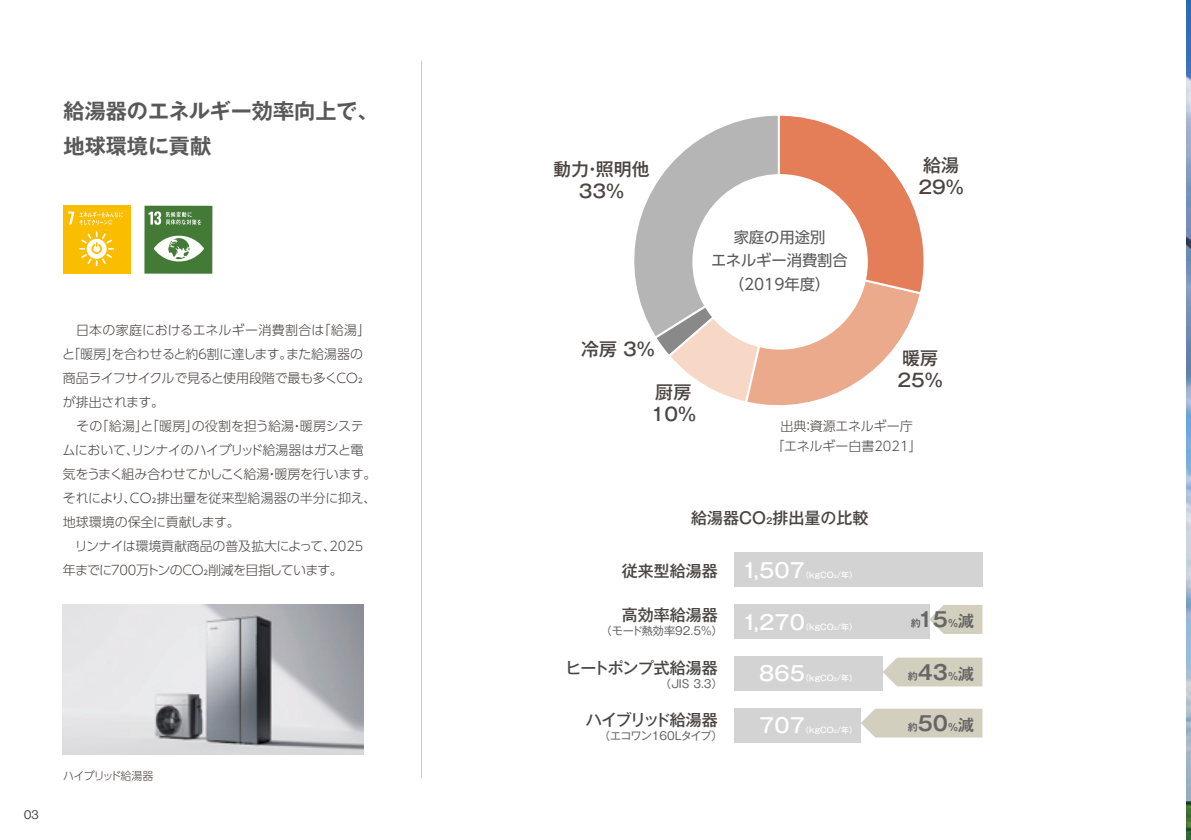
<style>
.page{position:relative;width:1191px;height:840px;background:#fff}
.page>*{position:absolute;margin:0;border:0;box-sizing:border-box;transform-origin:0 0}
.t1{font:700 21.2px/35.2px "Gothic MB101 Pro De";color:#595857}
.t2{font:500 20px "Gothic MB101 Pro";color:#fff}
.t3{font:500 18px/22px "Gothic MB101 Pro";color:#4b4441}
.t4{font:500 16px "Gothic MB101 Pro";color:#4b4441}
.t5{font:500 16px "Gothic MB101 Pro";letter-spacing:-.04em;color:#4b4441}
.t6{font:500 16px "Gothic MB101 Pro";letter-spacing:-.075em;color:#4b4441}
.t7{font:15.4px/23.8px "UD Shin Go Pro";color:#595857;text-align:center}
.t8{font:300 13px/24px "UD Shin Go Pro";letter-spacing:-.02em;color:#4b4441}
.t9{font:300 13px/20px "UD Shin Go Pro";color:#4b4441;text-align:center}
.t10{font:12.6px "N Haas Grotesk DS Pro 55 Rg";color:#4b4441}
.t11{font:11.2px "Gothic MB101 Pro";color:#676666}
.t12{font:11.2px "Gothic MB101 Pro";letter-spacing:-.075em;color:#676666}
.t13{font:11.2px "Gothic MB101 Pro";letter-spacing:-.02em;color:#676666}
.t14{font:300 11px "UD Shin Go Pro";letter-spacing:-.065em;color:#4b4441}
.t15{font:700 10px "Gothic MB101 Pro De";color:#676666}
.t16{font:500 8px "Gothic MB101 Pro";color:#fff}
.s1{font-size:20px;color:#fff}
.s2{font-size:20px}
.s3{font-size:16px}
</style>
<div class="page">
<img style="left:1186px;top:0;width:5px;height:839px">
<div style="left:144px;top:205px;width:68px;height:68px;background:#437a36"></div>
<svg style="left:154px;top:235px;width:50px;height:26px"></svg>
<svg style="left:149px;top:211px;width:52px;height:14px"></svg>
<div style="left:63px;top:205px;width:68px;height:68px;background:#fabd00"></div>
<svg style="left:79px;top:231px;width:35px;height:35px"></svg>
<svg style="left:68px;top:211px;width:55px;height:14px"></svg>
<img style="left:63px;top:604px;width:300px;height:150px">
<svg style="left:634px;top:115px;width:290px;height:291px"></svg>
<div style="left:692px;top:174px;width:176px;height:175px;background:#fff;border-radius:50%"></div>
<svg style="left:929px;top:604px;width:53px;height:29px;background:#d8d6c7"></svg>
<svg style="left:882px;top:657px;width:100px;height:29px;background:#d5d3c3"></svg>
<svg style="left:861px;top:708px;width:121px;height:29px;background:#d5d2c3"></svg>
<div style="left:734px;top:552px;width:248px;height:35px;background:#d3d3d4"></div>
<div style="left:734px;top:603px;width:195px;height:35px;background:#d3d3d4"></div>
<div style="left:734px;top:655px;width:148px;height:35px;background:#d3d3d4"></div>
<div style="left:734px;top:707px;width:127px;height:35px;background:#d3d3d4"></div>
<hr style="left:421px;top:61px;width:1px;height:717px;background:#c9cacb">
<h1 class="t1" style="left:64px;top:90px;width:316px">給湯器のエネルギー効率向上で、地球環境に貢献</h1>
<p class="t8" style="left:62px;top:317px;width:316px">　日本の家庭におけるエネルギー消費割合は「給湯」と「暖房」を合わせると約６割に達します。また給湯器の商品ライフサイクルで見ると使用段階で最も多くCO₂が排出されます。<br>　その「給湯」と「暖房」の役割を担う給湯・暖房システムにおいて、リンナイのハイブリッド給湯器はガスと電気をうまく組み合わせてかしこく給湯・暖房を行います。それにより、CO₂排出量を従来型給湯器の半分に抑え、地球環境の保全に貢献します。</p>
<p class="t8" style="left:63px;top:533px;width:302px;text-indent:12px">リンナイは環境貢献商品の普及拡大によって、2025年までに700万トンのCO₂削減を目指しています。</p>
<p class="t10" style="left:24px;top:807px;width:17px">03</p>
<p class="t14" style="left:63px;top:766px;width:92px">ハイブリッド給湯器</p>
<h3 class="t3" style="left:553px;top:155px;width:98px;text-align:center">動力・照明他<br>33％</h3>
<p class="t7" style="left:711px;top:224px;width:138px">家庭の用途別<br>エネルギー消費割合（2019年度）</p>
<h3 class="t3" style="left:918px;top:152px;width:47px">給湯<br>29％</h3>
<h3 class="t3" style="left:581px;top:335px;width:75px">冷房 3％</h3>
<h3 class="t3" style="left:650px;top:378px;width:47px">厨房<br>10％</h3>
<h3 class="t3" style="left:897px;top:344px;width:47px">暖房<br>25％</h3>
<p class="t9" style="left:771px;top:415px;width:152px">出典：資源エネルギー庁<br>「エネルギー白書2021」</p>
<p class="t4" style="left:691px;top:504px;width:179px">給湯器CO₂排出量の比較</p>
<p class="t4" style="left:622px;top:557px;width:185px">従来型給湯器 <span class="s1">1,507</span></p>
<p class="t16" style="left:801px;top:568px;width:57px">（kgCO₂/年）</p>
<p class="t4" style="left:622px;top:601px;width:97px">高効率給湯器</p>
<p class="t5" style="left:565px;top:654px;width:154px">ヒートポンプ式給湯器</p>
<p class="t6" style="left:586px;top:705px;width:133px">ハイブリッド給湯器</p>
<h2 class="t2" style="left:742px;top:605px;width:65px">1,270</h2>
<p class="t16" style="left:801px;top:619px;width:57px">（kgCO₂/年）</p>
<h2 class="t2" style="left:759px;top:656px;width:47px">865</h2>
<p class="t16" style="left:801px;top:671px;width:57px">（kgCO₂/年）</p>
<h2 class="t2" style="left:759px;top:708px;width:47px">707</h2>
<p class="t16" style="left:801px;top:723px;width:57px">（kgCO₂/年）</p>
<p class="t11" style="left:601px;top:621px;width:123px">（モード熱効率92.5%）</p>
<p class="t13" style="left:660px;top:673px;width:64px">（JIS 3.3）</p>
<p class="t12" style="left:599px;top:725px;width:125px">（エコワン160Lタイプ）</p>
<p class="t15" style="left:910px;top:615px;width:65px">約<span class="s2">15</span>％<span class="s3">減</span></p>
<p class="t15" style="left:907px;top:667px;width:68px">約<span class="s2">43</span>％<span class="s3">減</span></p>
<p class="t15" style="left:907px;top:718px;width:68px">約<span class="s2">50</span>％<span class="s3">減</span></p>
</div>
